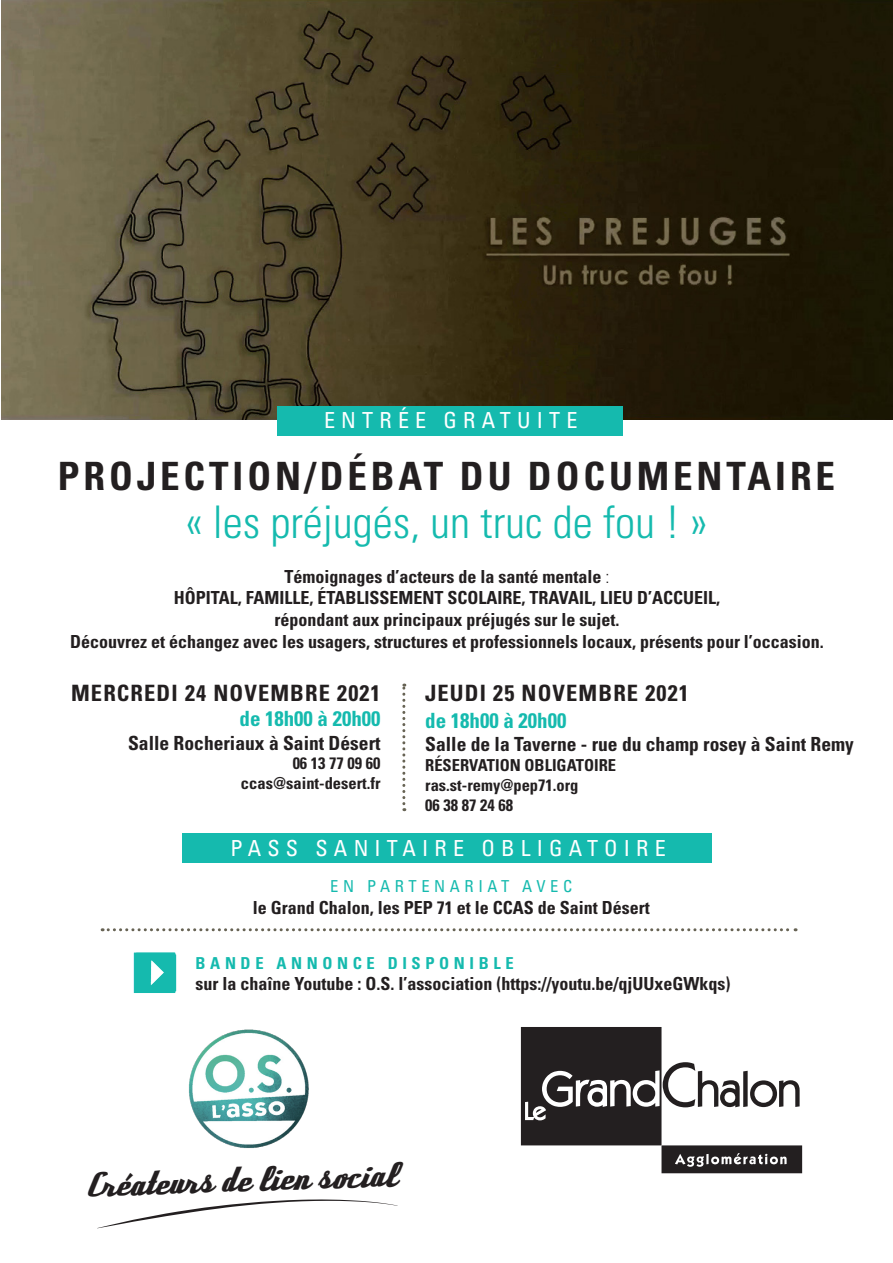
<style>
.page{position:relative;width:893px;height:1263px;background:#fff}
.page>*{position:absolute;margin:0;border:0;box-sizing:border-box;transform-origin:0 0}
.t1{font:300 condensed 45px "Univers";color:#15baae}
.t2{font:700 condensed 39px "Univers";letter-spacing:.1em;color:#231f20}
.t3{font:32.7px "Deftone Stylus";color:#231f20}
.t4{font:700 condensed 22.5px "Univers";letter-spacing:.05em;color:#231f20}
.t5{font:condensed 22.05px "Univers";letter-spacing:.28em;color:#fff}
.t6{font:700 condensed 21px "Univers";color:#15baae}
.t7{font:700 condensed 19.5px "Univers";color:#231f20}
.t8{font:700 condensed 18px "Univers";color:#231f20}
.t9{font:700 condensed 16.5px "Univers";color:#231f20}
.t10{font:700 condensed 16.5px "Univers";letter-spacing:.28em;color:#15baae}
.t11{font:condensed 16.5px "Univers";letter-spacing:.28em;color:#15baae}
.s1{font-weight:300}
</style>
<div class="page">
<div style="left:182px;top:833px;width:529px;height:30px;background:#15baae"></div>
<svg style="left:402px;top:684px;width:3px;height:127px"></svg>
<img style="left:1px;top:0;width:892px;height:419px">
<img style="left:189px;top:1029px;width:120px;height:119px">
<svg style="left:98px;top:1199px;width:300px;height:29px"></svg>
<svg style="left:102px;top:928px;width:694px;height:3px"></svg>
<img style="left:133px;top:952px;width:44px;height:41px">
<div style="left:277px;top:406px;width:346px;height:30px;background:#15baae"></div>
<svg style="left:521px;top:1027px;width:281px;height:146px"></svg>
<p class="t5" style="left:324px;top:407px;width:255px">ENTRÉE GRATUITE</p>
<p class="t2" style="left:58px;top:452px;width:779px">PROJECTION/DÉBAT DU DOCUMENTAIRE</p>
<p class="t1" style="left:185px;top:495px;width:524px">« les préjugés, un truc de fou ! »</p>
<p class="t8" style="left:285px;top:565px;width:326px">Témoignages d’acteurs de la santé mentale <span class="s1">:</span></p>
<p class="t8" style="left:174px;top:587px;width:548px">HÔPITAL, FAMILLE, ÉTABLISSEMENT SCOLAIRE, TRAVAIL, LIEU D’ACCUEIL,</p>
<p class="t8" style="left:275px;top:608px;width:346px">répondant aux principaux préjugés sur le sujet.</p>
<p class="t8" style="left:70px;top:630px;width:755px">Découvrez et échangez avec les usagers, structures et professionnels locaux, présents pour l’occasion.</p>
<p class="t4" style="left:71px;top:679px;width:311px">MERCREDI 24 NOVEMBRE 2021</p>
<p class="t6" style="left:239px;top:706px;width:143px">de 18h00 à 20h00</p>
<p class="t7" style="left:128px;top:731px;width:254px">Salle Rocheriaux à Saint Désert</p>
<p class="t9" style="left:293px;top:753px;width:89px">06 13 77 09 60</p>
<p class="t9" style="left:241px;top:773px;width:141px">ccas@saint-desert.fr</p>
<p class="t4" style="left:425px;top:679px;width:265px">JEUDI 25 NOVEMBRE 2021</p>
<p class="t6" style="left:425px;top:708px;width:143px">de 18h00 à 20h00</p>
<p class="t7" style="left:425px;top:732px;width:430px">Salle de la Taverne - rue du champ rosey à Saint Remy</p>
<p class="t9" style="left:425px;top:755px;width:192px">RÉSERVATION OBLIGATOIRE</p>
<p class="t9" style="left:425px;top:775px;width:155px">ras.st-remy@pep71.org</p>
<p class="t9" style="left:425px;top:795px;width:89px">06 38 87 24 68</p>
<p class="t5" style="left:230px;top:834px;width:437px">PASS SANITAIRE OBLIGATOIRE</p>
<p class="t11" style="left:330px;top:876px;width:243px">EN PARTENARIAT AVEC</p>
<p class="t8" style="left:253px;top:896px;width:398px">le Grand Chalon, les PEP 71 et le CCAS de Saint Désert</p>
<p class="t10" style="left:196px;top:953px;width:320px">BANDE ANNONCE DISPONIBLE</p>
<p class="t8" style="left:196px;top:973px;width:536px">sur la chaîne Youtube : O.S. l’association (https://youtu.be/qjUUxeGWkqs)</p>
<p class="t3" style="left:83px;top:1164px;width:312px;rotate:-2deg">Créateurs de lien social</p>
</div>
